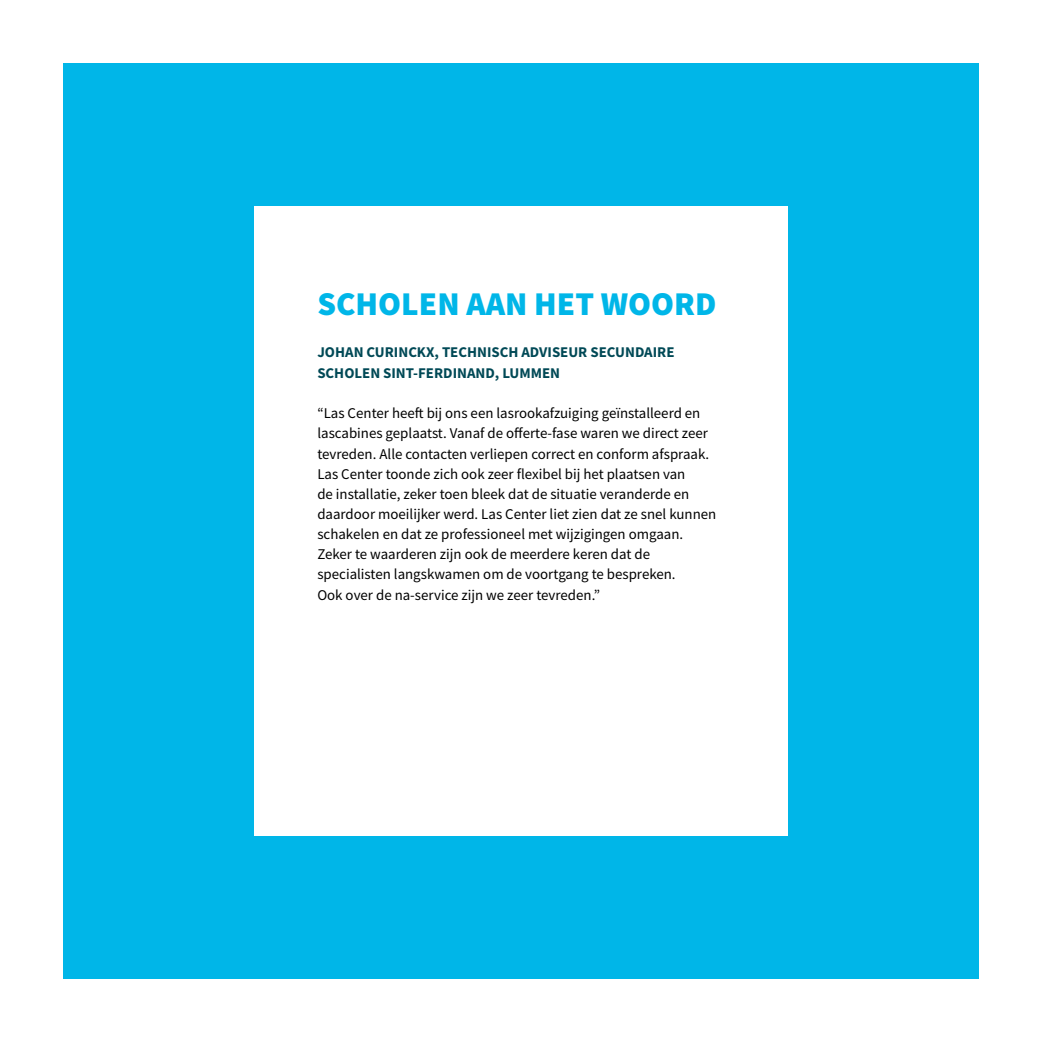
<style>
.page{position:relative;width:1042px;height:1042px;background:#fff}
.page>*{position:absolute;margin:0;border:0;box-sizing:border-box;transform-origin:0 0}
.t1{font:900 33.25px "Source Sans Pro";color:#00b6e8}
.t2{font:14.88px/20.1px "Source Sans Pro";color:#000}
.t3{font:700 14.88px/21px "Source Sans Pro";color:#004956}
</style>
<div class="page">
<div style="left:63px;top:63px;width:916px;height:916px;background:#00b6e8"></div>
<div style="left:254px;top:206px;width:533px;height:629px;background:#fff"></div>
<h1 class="t1" style="left:317px;top:281px;width:40px">SCHOLEN</h1>
<h1 class="t1" style="left:466px;top:281px;width:252px">AAN HET WOORD</h1>
<p class="t3" style="left:317px;top:341px;width:359px">JOHAN CURINCKX, TECHNISCH ADVISEUR SECU NDAIRE<br>SCHOLEN SINT-FERDINAND, LUMMEN</p>
<p class="t2" style="left:317px;top:403px;width:400px">“Las Center heeft bij ons een lasrookafzuiging geïnstalleerd en lascabines geplaatst. Vanaf de offerte-fase waren we direct zeer tevreden. Alle contacten verliepen correct en conform afspraak.<br>Las Center toonde zich ook zeer flexibel bij het plaatsen van<br>de installatie, zeker toen bleek dat de situatie veranderde en daardoor moeilijker werd. Las Center liet zien dat ze snel kunnen schakelen en dat ze professioneel met wijzigingen omgaan.<br>Zeker te waarderen zijn ook de meerdere keren dat de specialisten langskwamen om de voortgang te bespreken.<br>Ook over de na-service zijn we zeer tevreden.”</p>
</div>
